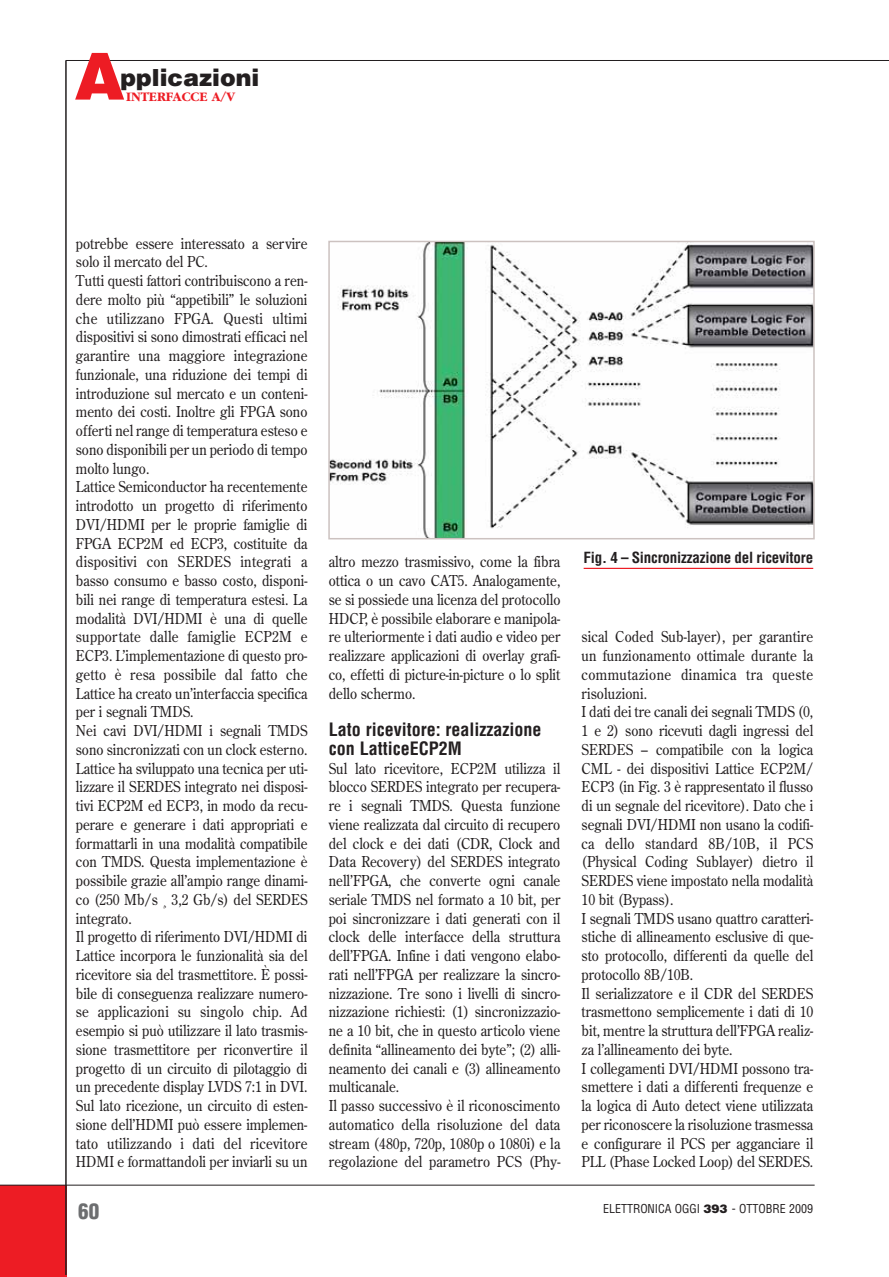
<style>
.page{position:relative;width:889px;height:1277px;background:#fff}
.page>*{position:absolute;margin:0;border:0;box-sizing:border-box;transform-origin:0 0}
.t1{font:900 64.8px "Helvetica LT";color:#ed1c24}
.t2{font:900 23.55px "Helvetica LT";color:#231f20}
.t3{font:900 condensed 21px "Helvetica LT";color:#6d6e70}
.t4{font:700 condensed 18px/18.8px "Helvetica LT";color:#231f20}
.t5{font:15px/18.8px "Century Old Style LT";color:#231f20;scale:.9 1}
.t6{font:700 condensed 15px "Helvetica LT";letter-spacing:-.015em;color:#231f20}
.t7{font:700 13.5px "Garamond LT";color:#ed1c24}
.t8{font:condensed 12px "Helvetica LT";color:#231f20}
.s1{font-weight:900;font-stretch:normal}
</style>
<div class="page">
<div style="left:0;top:1185px;width:66px;height:92px;background:#ed1c24"></div>
<hr style="left:0;top:1185px;width:814px;height:1px;background:#231f20">
<hr style="left:65px;top:60px;width:2px;height:1215px;background:#231f20">
<hr style="left:66px;top:60px;width:822px;height:1px;background:#231f20">
<img style="left:331px;top:244px;width:480px;height:292px">
<div style="left:328px;top:241px;width:486px;height:298px;border:2px solid #ccc2c0"></div>
<hr style="left:583px;top:568px;width:230px;height:1px;background:#ed1c24">
<h1 class="t1" style="left:74px;top:46px;width:52px">A</h1>
<h2 class="t2" style="left:120px;top:66px;width:140px">pplicazioni</h2>
<p class="t7" style="left:126px;top:93px;width:110px">INTERFACCE A/V</p>
<p class="t5" style="left:76px;top:235px;width:259px">potrebbe essere interessato a servire solo il mercato del PC.<br>Tutti questi fattori contribuiscono a ren&shy;dere molto più “appetibili” le soluzioni che utilizzano FPGA. Questi ultimi dispositivi si sono dimostrati efficaci nel garantire una maggiore integrazione funzionale, una riduzione dei tempi di introduzione sul mercato e un conteni&shy;mento dei costi. Inoltre gli FPGA sono offerti nel range di temperatura esteso e sono disponibili per un periodo di tempo molto lungo.<br>Lattice Semiconductor ha recentemente introdotto un progetto di riferimento DVI/HDMI per le proprie famiglie di FPGA ECP2M ed ECP3, costituite da dispositivi con SERDES integrati a basso consumo e basso costo, disponi&shy;bili nei range di temperatura estesi. La modalità DVI/HDMI è una di quelle supportate dalle famiglie ECP2M e ECP3. L’implementazione di questo pro&shy;getto è resa possibile dal fatto che Lattice ha creato un’interfaccia specifica per i segnali TMDS.<br>Nei cavi DVI/HDMI i segnali TMDS sono sincronizzati con un clock esterno.<br>Lattice ha sviluppato una tecnica per uti&shy;lizzare il SERDES integrato nei disposi&shy;tivi ECP2M ed ECP3, in modo da recu&shy;perare e generare i dati appropriati e formattarli in una modalità compatibile con TMDS. Questa implementazione è possibile grazie all’ampio range dinami&shy;co (250 Mb/s ¸ 3,2 Gb/s) del SERDES integrato.<br>Il progetto di riferimento DVI/HDMI di Lattice incorpora le funzionalità sia del ricevitore sia del trasmettitore. È possi&shy;bile di conseguenza realizzare numero&shy;se applicazioni su singolo chip. Ad esempio si può utilizzare il lato trasmis&shy;sione trasmettitore per riconvertire il progetto di un circuito di pilotaggio di un precedente display LVDS 7:1 in DVI.<br>Sul lato ricezione, un circuito di esten&shy;sione dell’HDMI può essere implemen&shy;tato utilizzando i dati del ricevitore HDMI e formattandoli per inviarli su un</p>
<h3 class="t3" style="left:78px;top:1203px;width:22px">60</h3>
<p class="t5" style="left:329px;top:553px;width:259px;text-align:justify">altro mezzo trasmissivo, come la fibra ottica o un cavo CAT5. Analogamente, se si possiede una licenza del protocollo HDCP, è possibile elaborare e manipola&shy;re ulteriormente i dati audio e video per realizzare applicazioni di overlay grafi&shy;co, effetti di picture-in-picture o lo split dello schermo.</p>
<p class="t4" style="left:329px;top:721px;width:214px">Lato ricevitore: realizzazione con LatticeECP2M</p>
<p class="t5" style="left:329px;top:760px;width:259px">Sul lato ricevitore, ECP2M utilizza il blocco SERDES integrato per recupera&shy;re i segnali TMDS. Questa funzione viene realizzata dal circuito di recupero del clock e dei dati (CDR, Clock and Data Recovery) del SERDES integrato nell’FPGA, che converte ogni canale seriale TMDS nel formato a 10 bit, per poi sincronizzare i dati generati con il clock delle interfacce della struttura dell’FPGA. Infine i dati vengono elabo&shy;rati nell’FPGA per realizzare la sincro&shy;nizzazione. Tre sono i livelli di sincro&shy;nizzazione richiesti: (1) sincronizzazio&shy;ne a 10 bit, che in questo articolo viene definita “allineamento dei byte”; (2) alli&shy;neamento dei canali e (3) allineamento multicanale.<br>Il passo successivo è il riconoscimento automatico della risoluzione del data stream (480p, 720p, 1080p o 1080i) e la regolazione del parametro PCS (Phy -</p>
<p class="t6" style="left:583px;top:550px;width:231px">Fig. 4 – Sincronizzazione del ricevitore</p>
<p class="t5" style="left:581px;top:628px;width:259px">sical Coded Sub-layer), per garantire un funzionamento ottimale durante la commutazione dinamica tra queste risoluzioni.<br>I dati dei tre canali dei segnali TMDS (0, 1 e 2) sono ricevuti dagli ingressi del SERDES – compatibile con la logica CML - dei dispositivi Lattice ECP2M/ ECP3 (in Fig. 3 è rappresentato il flusso di un segnale del ricevitore). Dato che i segnali DVI/HDMI non usano la codifi&shy;ca dello standard 8B/10B, il PCS (Physical Coding Sublayer) dietro il SERDES viene impostato nella modalità 10 bit (Bypass).<br>I segnali TMDS usano quattro caratteri&shy;stiche di allineamento esclusive di que&shy;sto protocollo, differenti da quelle del protocollo 8B/10B.<br>Il serializzatore e il CDR del SERDES trasmettono semplicemente i dati di 10 bit, mentre la struttura dell’FPGA realiz&shy;za l’allineamento dei byte.<br>I collegamenti DVI/HDMI possono tra&shy;smettere i dati a differenti frequenze e la logica di Auto detect viene utilizzata per riconoscere la risoluzione trasmessa e configurare il PCS per agganciare il PLL (Phase Locked Loop) del SERDES.</p>
<p class="t8" style="left:603px;top:1204px;width:212px">ELETTRONICA OGGI <span class="s1">393</span> - OTTOBRE 2009</p>
</div>
